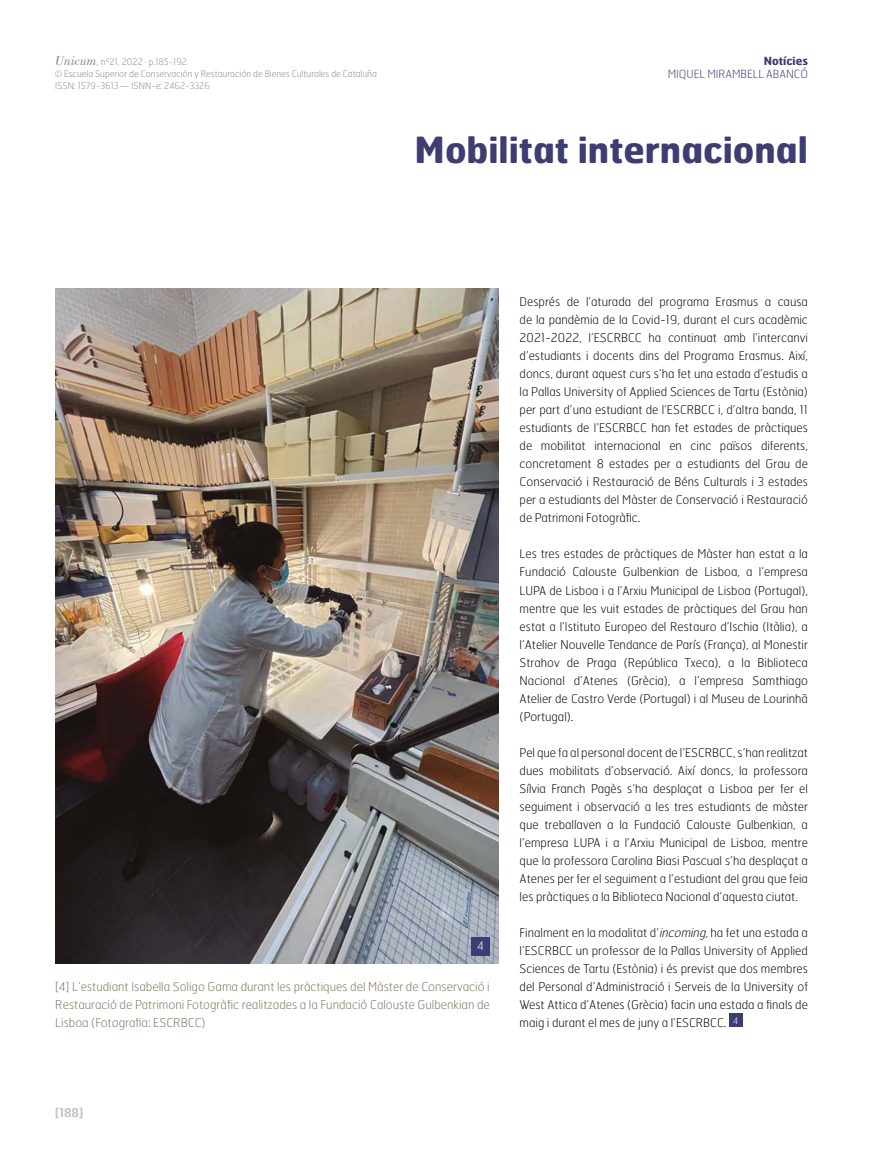
<style>
.page{position:relative;width:893px;height:1149px;background:#fff}
.page>*{position:absolute;margin:0;border:0;box-sizing:border-box;transform-origin:0 0}
.t1{font:700 36px "Hermes";color:#3e3d72}
.t2{font:100 12.15px/18px "Hermes";color:#80715d;text-align:justify}
.t3{font:100 12px/18px "Hermes";color:#000;text-align:justify}
.t4{font:12px "Hermes";color:#c6c6c6}
.t5{font:100 12px "Hermes";color:#fff}
.t6{font:100 11.25px "Hermes";color:#3e3d72}
.t7{font:700 11.25px "Hermes";color:#3e3d72}
.t8{font:100 9px/12px "Hermes";color:#878787}
.s1{font-family:"Bodoni Std";font-weight:400;font-style:italic;font-size:13.5px}
.s2{font-size:10.5px}
.s3{font-style:italic}
</style>
<div class="page">
<div style="left:729px;top:1013px;width:13px;height:13px;background:#3e3d72"></div>
<img style="left:55px;top:288px;width:443px;height:675px">
<div style="left:471px;top:936px;width:19px;height:18px;background:#3e3d72"></div>
<p class="t8" style="left:55px;top:55px;width:323px"><span class="s1">Unicum</span><span class="s2">,</span> nº21, 2022 · p.185-192<br>© Escuela Superior de Conservación y Restauración de Bienes Culturales de Cataluña<br>ISSN: 1579-3613 — ISNN-e: 2462-3326</p>
<p class="t7" style="left:764px;top:53px;width:46px">Notícies</p>
<p class="t6" style="left:668px;top:67px;width:142px">MIQUEL MIRAMBELL ABANCÓ</p>
<h1 class="t1" style="left:415px;top:126px;width:395px">Mobilitat internacional</h1>
<p class="t5" style="left:477px;top:938px;width:8px">4</p>
<p class="t2" style="left:55px;top:976px;width:436px">[4] L’estudiant Isabella Soligo Gama durant les pràctiques del Màster de Conservació i Restauració de Patrimoni Fotogràfic realitzades a la Fundació Calouste Gulbenkian de Lisboa (Fotografia: ESCRBCC)</p>
<p class="t3" style="left:520px;top:292px;width:290px">Després de l’aturada del programa Erasmus a causa de la pandèmia de la Covid-19, durant el curs acadèmic 2021-2022, l’ESCRBCC ha continuat amb l’intercanvi d’estudiants i docents dins del Programa Erasmus. Així, doncs, durant aquest curs s’ha fet una estada d’estudis a la Pallas University of Applied Sciences de Tartu (Estònia) per part d’una estudiant de l’ESCRBCC i, d’altra banda, 11 estudiants de l’ESCRBCC han fet estades de pràctiques de mobilitat internacional en cinc països diferents, concretament 8 estades per a estudiants del Grau de Conservació i Restauració de Béns Culturals i 3 estades per a estudiants del Màster de Conservació i Restauració de Patrimoni Fotogràfic.</p>
<p class="t3" style="left:520px;top:544px;width:290px">Les tres estades de pràctiques de Màster han estat a la Fundació Calouste Gulbenkian de Lisboa, a l’empresa LUPA de Lisboa i a l’Arxiu Municipal de Lisboa (Portugal), mentre que les vuit estades de pràctiques del Grau han estat a l’Istituto Europeo del Restauro d’Ischia (Itàlia), a l’Atelier Nouvelle Tendance de París (França), al Monestir Strahov de Praga (República Txeca), a la Biblioteca Nacional d’Atenes (Grècia), a l’empresa Samthiago Atelier de Castro Verde (Portugal) i al Museu de Lourinhã (Portugal).</p>
<p class="t3" style="left:520px;top:742px;width:290px">Pel que fa al personal docent de l’ESCRBCC, s’han realitzat dues mobilitats d’observació. Així doncs, la professora Sílvia Franch Pagès s’ha desplaçat a Lisboa per fer el seguiment i observació a les tres estudiants de màster que treballaven a la Fundació Calouste Gulbenkian, a l’empresa LUPA i a l’Arxiu Municipal de Lisboa, mentre que la professora Carolina Biasi Pascual s’ha desplaçat a Atenes per fer el seguiment a l’estudiant del grau que feia les pràctiques a la Biblioteca Nacional d’aquesta ciutat.</p>
<p class="t3" style="left:520px;top:922px;width:290px">Finalment en la modalitat d’<span class="s3">incoming,</span>ha fet una estada a l’ESCRBCC un professor de la Pallas University of Applied Sciences de Tartu (Estònia) i és previst que dos membres del Personal d’Administració i Serveis de la University of West Attica d’Atenes (Grècia) facin una estada a finals de maig i durant el mes de juny a l’ESCRBCC. <sup>4</sup></p>
<p class="t4" style="left:55px;top:1104px;width:29px">[188]</p>
</div>
